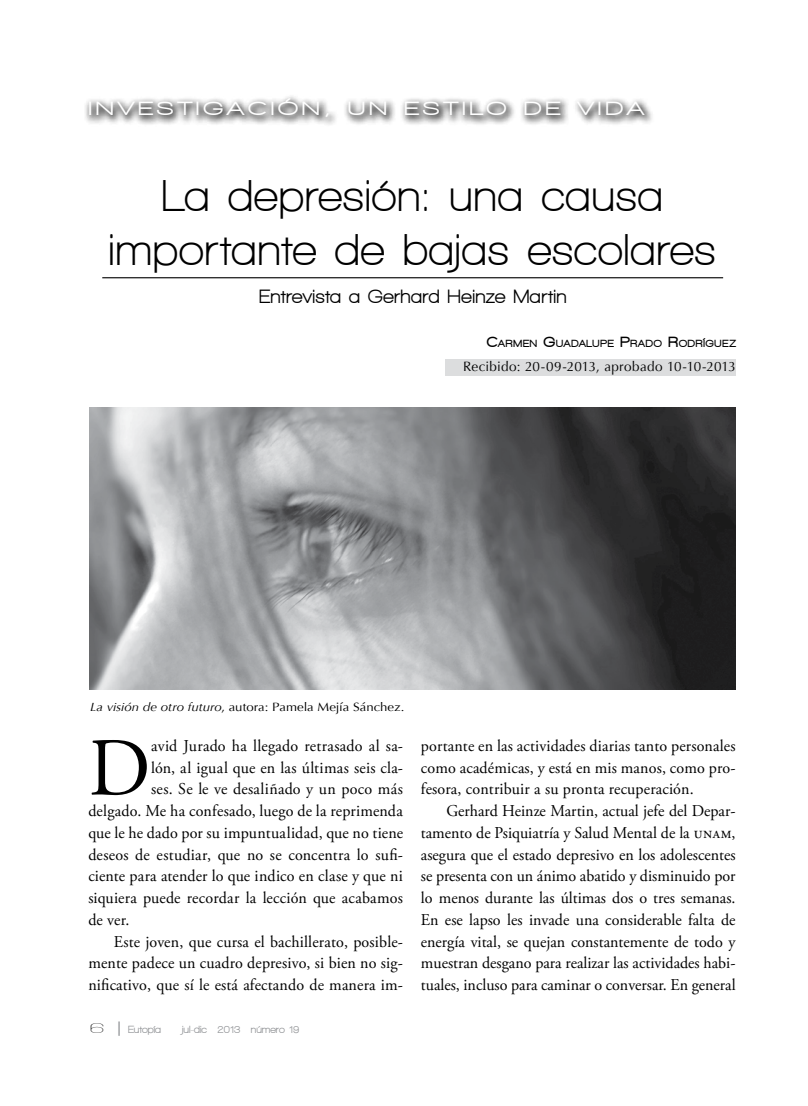
<style>
.page{position:relative;width:808px;height:1106px;background:#fff}
.page>*{position:absolute;margin:0;border:0;box-sizing:border-box;transform-origin:0 0}
.t1{font:82.05px "Adobe Garamond Pro";color:#000}
.t2{font:700 45px/54px "Walkway";letter-spacing:.015em;color:#000;text-align:center}
.t3{font:800 19.5px "Walkway";letter-spacing:.02em;color:#000}
.t4{font:900 19.5px "Walkway Expand";letter-spacing:.2em;color:#fff}
.t5{font:16.5px/21.8px "Adobe Garamond Pro";letter-spacing:.01em;color:#000;text-align:justify}
.t6{font:13.5px "Optima";letter-spacing:.015em;color:#000}
.t7{font:12px "Optima";color:#000;scale:1.1 1}
.t8{font:900 10.5px "Walkway";letter-spacing:.085em;color:#000}
.t9{font:800 10.5px "Walkway";color:#939598}
.s1{font-size:15px}
.s2{font-style:italic}
.s3{font-family:"Walkway Ultra Expand";font-weight:400;font-size:15px;color:#000}
.s4{font-family:"Verdana";font-weight:400;font-size:15px}
</style>
<div class="page">
<div style="left:83px;top:94px;width:571px;height:33px;background:#000;opacity:.81"></div>
<hr style="left:102px;top:277px;width:621px;height:1px;background:#000">
<div style="left:446px;top:359px;width:290px;height:16px;background:#dcddde"></div>
<img style="left:89px;top:407px;width:646px;height:283px">
<p class="t4" style="left:88px;top:98px;width:557px">INVESTIGACIÓN, UN ESTILO DE VIDA</p>
<h2 class="t2" style="left:109px;top:168px;width:609px">La depresión: una causa importante de bajas escolares</h2>
<p class="t3" style="left:259px;top:286px;width:309px">Entrevista a Gerhard Heinze Martin</p>
<p class="t8" style="left:487px;top:337px;width:250px"><span class="s1">C</span>ARMEN <span class="s1">G</span>UADALUPE <span class="s1">P</span>RADO <span class="s1">R</span>ODRÍGUEZ</p>
<p class="t6" style="left:463px;top:359px;width:274px">Recibido: 20-09-2013, aprobado 10-10-2013</p>
<p class="t7" style="left:90px;top:699px;width:287px"><span class="s2">La visión de otro futuro</span>, autora: Pamela Mejía Sánchez.</p>
<h1 class="t1" style="left:88px;top:719px;width:64px">D</h1>
<p class="t5" style="left:151px;top:735px;width:253px">avid Jurado ha llegado retrasado al sa-</p>
<p class="t5" style="left:151px;top:757px;width:253px">lón, al igual que en las últimas seis cla-</p>
<p class="t5" style="left:151px;top:779px;width:253px">ses. Se le ve desaliñado y un poco más</p>
<p class="t5" style="left:88px;top:800px;width:316px">delgado. Me ha confesado, luego de la reprimenda</p>
<p class="t5" style="left:88px;top:822px;width:316px">que le he dado por su impuntualidad, que no tiene</p>
<p class="t5" style="left:88px;top:844px;width:316px">deseos de estudiar, que no se concentra lo sufi-</p>
<p class="t5" style="left:88px;top:866px;width:316px">ciente para atender lo que indico en clase y que ni</p>
<p class="t5" style="left:88px;top:887px;width:316px">siquiera puede recordar la lección que acabamos</p>
<p class="t5" style="left:88px;top:909px;width:43px">de ver.</p>
<p class="t5" style="left:114px;top:931px;width:291px">Este joven, que cursa el bachillerato, posible-</p>
<p class="t5" style="left:88px;top:953px;width:316px">mente padece un cuadro depresivo, si bien no sig-</p>
<p class="t5" style="left:88px;top:974px;width:316px">nificativo, que sí le está afectando de manera im-</p>
<p class="t9" style="left:89px;top:1024px;width:73px"><span class="s3">6</span> <span class="s4">|</span> Eutopía</p>
<p class="t9" style="left:182px;top:1024px;width:119px">jul-dic 2013 número 19</p>
<p class="t5" style="left:421px;top:735px;width:316px">portante en las actividades diarias tanto personales como académicas, y está en mis manos, como pro&shy;fesora, contribuir a su pronta recuperación.</p>
<p class="t5" style="left:421px;top:800px;width:316px;text-indent:26px">Gerhard Heinze Martin, actual jefe del Depar&shy;tamento de Psiquiatría y Salud Mental de la unam, asegura que el estado depresivo en los adolescentes se presenta con un ánimo abatido y disminuido por lo menos durante las últimas dos o tres semanas.<br>En ese lapso les invade una considerable falta de energía vital, se quejan constantemente de todo y muestran desgano para realizar las actividades habi&shy;tuales, incluso para caminar o conversar. En general</p>
</div>
